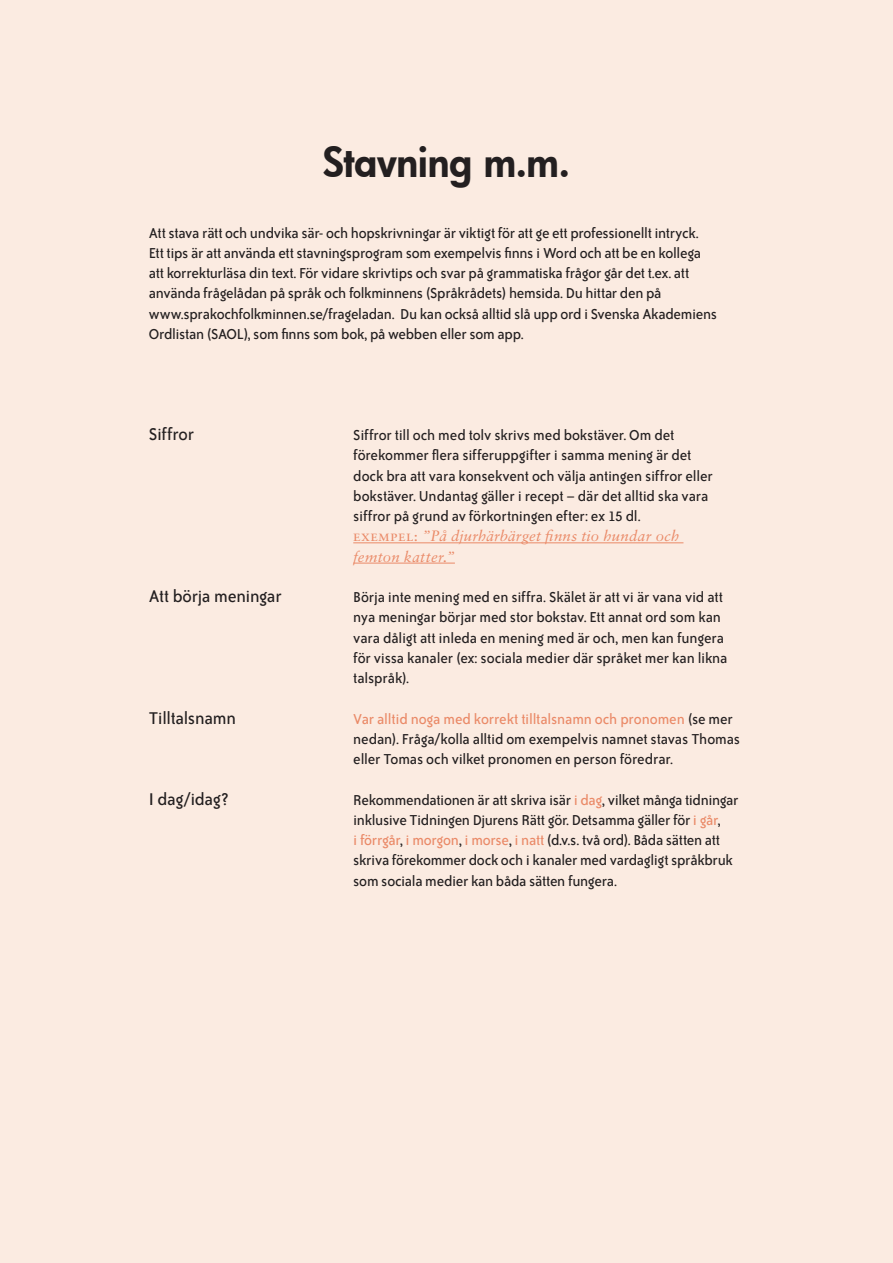
<style>
.page{position:relative;width:893px;height:1263px;background:#fbebe1}
.page>*{position:absolute;margin:0;border:0;box-sizing:border-box;transform-origin:0 0}
.t1{font:800 40.5px "Futura";letter-spacing:-.01em;color:#231f20}
.t2{font:19.5px "Bailey Sans ITC";letter-spacing:-.015em;color:#231f20}
.t3{font:16.5px/20.2px "Bailey Sans ITC";letter-spacing:-.015em;color:#231f20}
.t4{font:15px/20.2px "Sabon Italic Os F";letter-spacing:.015em;color:#ea8a68}
.s1{font-family:"Sabon Roman SC"}
.s2{color:#ea8a68}
</style>
<div class="page">
<hr style="left:353px;top:542px;width:330px;height:1px;background:#ea8a68">
<hr style="left:353px;top:563px;width:102px;height:1px;background:#ea8a68">
<h1 class="t1" style="left:323px;top:134px;width:249px">Stavning m.m.</h1>
<p class="t3" style="left:149px;top:222px;width:570px">Att stava rätt och undvika sär- och hopskrivningar är viktigt för att ge ett professionellt intryck.<br>Ett tips är att använda ett stavningsprogram som exempelvis finns i Word och att be en kollega att korrekturläsa din text. För vidare skrivtips och svar på grammatiska frågor går det t.ex. att använda frågelådan på språk och folkminnens (Språkrådets) hemsida. Du hittar den på www.sprakochfolkminnen.se/frageladan. Du kan också alltid slå upp ord i Svenska Akademiens Ordlistan (SAOL), som finns som bok, på webben eller som app.</p>
<p class="t2" style="left:149px;top:422px;width:47px">Siffror</p>
<p class="t2" style="left:149px;top:584px;width:134px">Att börja meningar</p>
<p class="t2" style="left:149px;top:706px;width:89px">Tilltalsnamn</p>
<p class="t2" style="left:149px;top:787px;width:81px">I dag/idag?</p>
<p class="t3" style="left:353px;top:424px;width:361px">Siffror till och med tolv skrivs med bokstäver. Om det förekommer flera sifferuppgifter i samma mening är det dock bra att vara konsekvent och välja antingen siffror eller bokstäver. Undantag gäller i recept – där det alltid ska vara siffror på grund av förkortningen efter: ex 15 dl.</p>
<p class="t4" style="left:353px;top:526px;width:328px"><span class="s1">exempel:</span> ”På djurhärbärget finns tio hundar och femton katter.”</p>
<p class="t3" style="left:353px;top:586px;width:376px">Börja inte mening med en siffra. Skälet är att vi är vana vid att nya meningar börjar med stor bokstav. Ett annat ord som kan vara dåligt att inleda en mening med är och, men kan fungera för vissa kanaler (ex: sociala medier där språket mer kan likna talspråk).</p>
<p class="t3" style="left:353px;top:708px;width:388px"><span class="s2">Var alltid noga med korrekt tilltalsnamn och pronomen</span> (se mer nedan). Fråga/kolla alltid om exempelvis namnet stavas Thomas eller Tomas och vilket pronomen en person föredrar.</p>
<p class="t3" style="left:353px;top:789px;width:387px">Rekommendationen är att skriva isär <span class="s2">i dag</span>, vilket många tidningar inklusive Tidningen Djurens Rätt gör. Detsamma gäller för <span class="s2">i går</span>,<br><span class="s2">i förrgår</span>, <span class="s2">i morgon</span>, <span class="s2">i morse</span>, <span class="s2">i natt</span> (d.v.s. två ord). Båda sätten att skriva förekommer dock och i kanaler med vardagligt språkbruk som sociala medier kan båda sätten fungera.</p>
</div>
